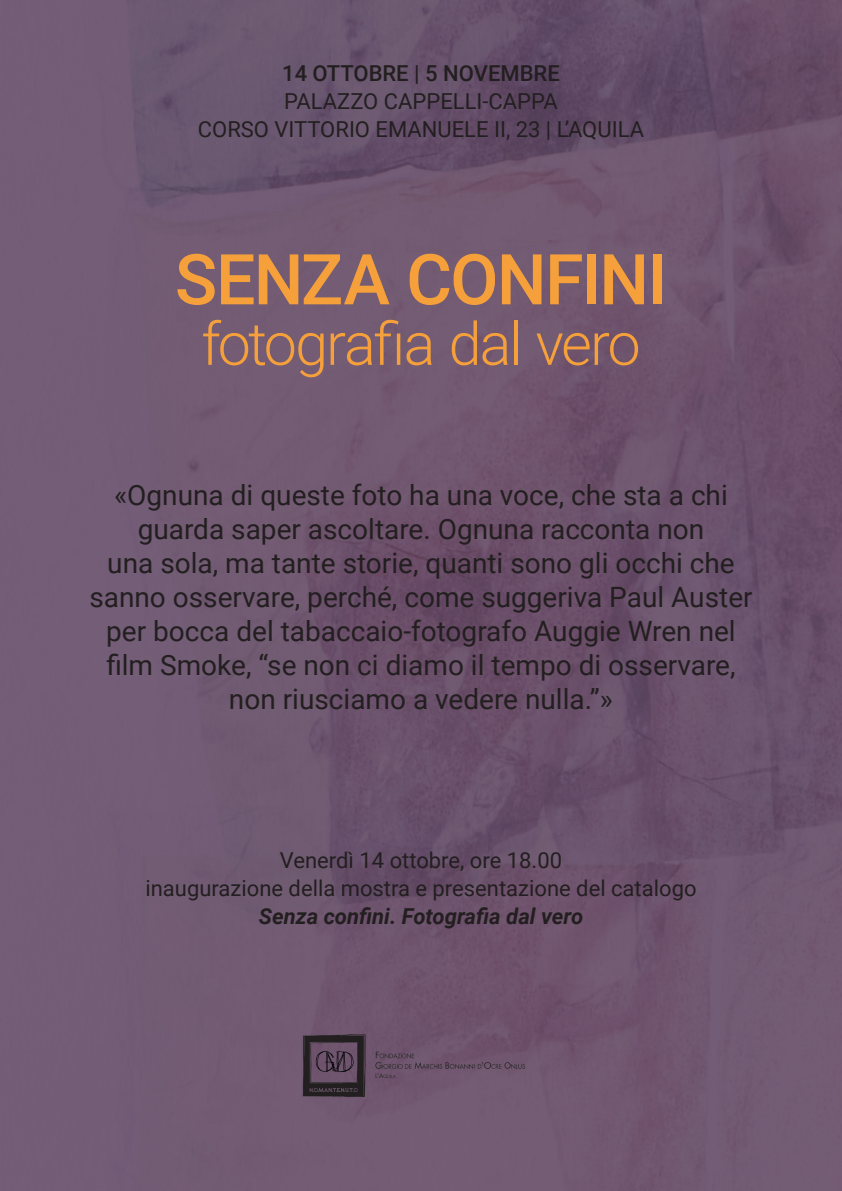
<style>
.page{position:relative;width:842px;height:1191px;background:#fff}
.page>*{position:absolute;margin:0;border:0;box-sizing:border-box;transform-origin:0 0}
.t1{font:500 70.2px "Roboto";letter-spacing:-.025em;color:#f5a03b}
.t2{font:300 59.3px "Roboto";letter-spacing:-.04em;color:#f5a03b}
.t3{font:28px/34px "Roboto";color:#231f20;text-align:center}
.t4{font:22px/28px "Roboto";color:#231f20;text-align:center}
.t5{font:italic 700 22px "Roboto";color:#231f20}
.t6{font:500 22px "Roboto";color:#231f20}
</style>
<div class="page">
<img style="left:526px;top:0;width:316px;height:1191px">
<div style="left:0;top:1087px;width:526px;height:104px;background:#735c74"></div>
<img style="left:0;top:0;width:526px;height:1050px">
<div style="left:0;top:1050px;width:300px;height:37px;background:#725c74"></div>
<img style="left:300px;top:1033px;width:241px;height:65px">
<p class="t6" style="left:282px;top:57px;width:279px">14 OTTOBRE | 5 NOVEMBRE</p>
<p class="t4" style="left:198px;top:86px;width:448px">PALAZZO CAPPELLI-CAPPA<br>CORSO VITTORIO EMANUELE II, 23 | L’AQUILA</p>
<h1 class="t1" style="left:175px;top:230px;width:494px">SENZA CONFINI</h1>
<h2 class="t2" style="left:201px;top:302px;width:441px">fotografia dal vero</h2>
<p class="t3" style="left:89px;top:477px;width:665px">«Ognuna di queste foto ha una voce, che sta a chi guarda saper ascoltare. Ognuna racconta non<br>una sola, ma tante storie, quanti sono gli occhi che sanno osservare, perché , come suggeriva Paul Auster per bocca del tabaccaio-fotografo Auggie Wren nel film Smoke, “se non ci diamo il tempo di osservare, non riusciamo a vedere nulla.”»</p>
<p class="t4" style="left:145px;top:845px;width:552px">Venerdì 14 ottobre, ore 18.00<br>inaugurazione della mostra e presentazione del catalogo</p>
<p class="t5" style="left:259px;top:901px;width:326px">Senza confini. Fotografia dal vero</p>
</div>
